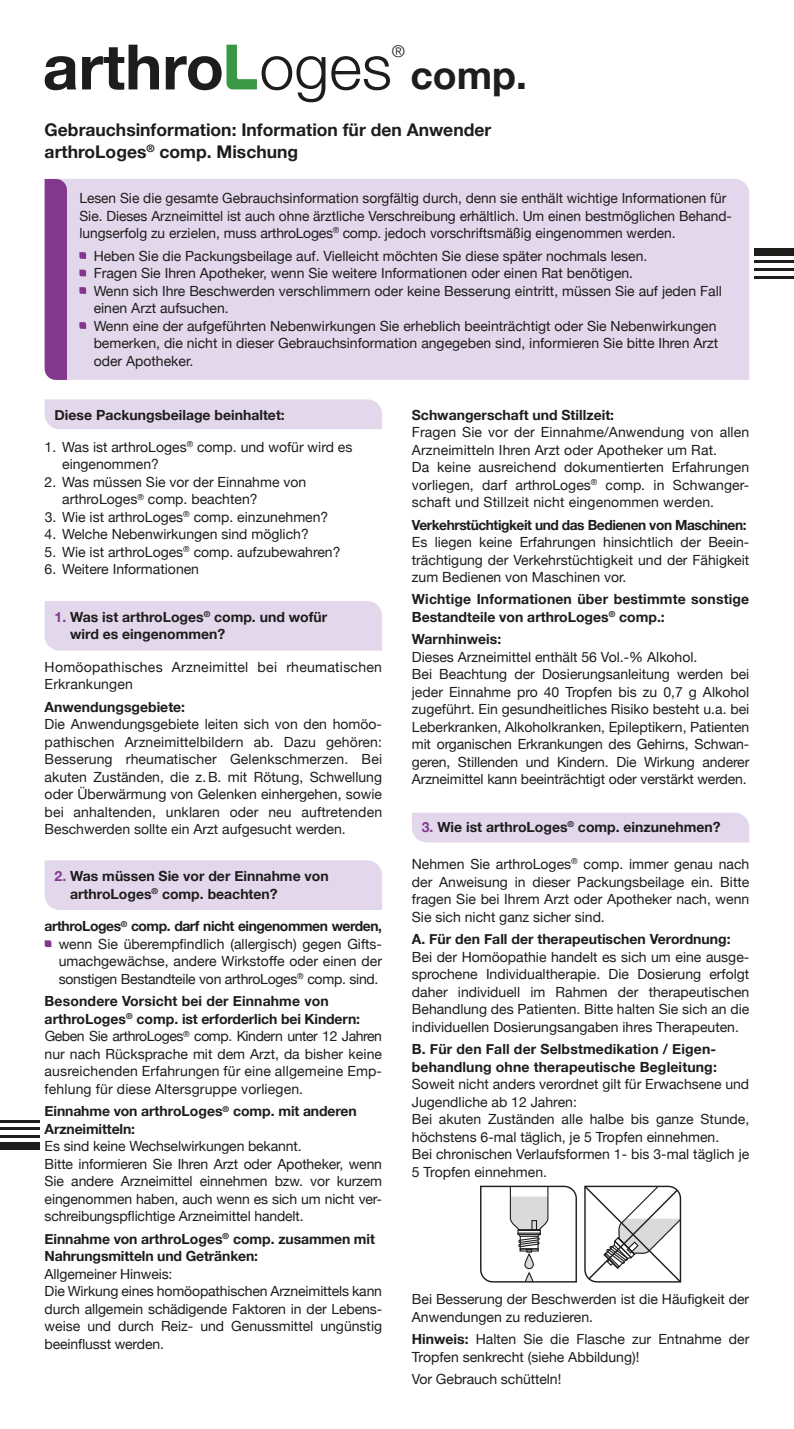
<style>
.page{position:relative;width:794px;height:1429px;background:#fff}
.page>*{position:absolute;margin:0;border:0;box-sizing:border-box;transform-origin:0 0}
.t1{font:700 62.65px "Helvetica Neue";color:#1d1d1b}
.t2{font:700 39.02px "Helvetica Neue";color:#1d1d1b}
.t3{font:700 17.5px/21.9px "Helvetica Neue";color:#1d1d1b}
.t4{font:300 16.45px "Helvetica Neue";color:#1d1d1b}
.t5{font:14px/17.5px "Helvetica Neue";color:#1d1d1b}
.t6{font:700 14px/17.5px "Helvetica Neue";color:#1d1d1b}
.t7{font:14px/17.5px "Helvetica Neue";letter-spacing:.02em;color:#1d1d1b}
.t8{font:700 14px "Helvetica Neue";letter-spacing:-.03em;color:#1d1d1b}
.s1{font-weight:300}
.s2{color:#81388d}
.s3{font-weight:700}
</style>
<div class="page">
<div style="left:67px;top:179px;width:682px;height:201px;background:#e3d7ec"></div>
<div style="left:45px;top:179px;width:22px;height:201px;background:#81388d"></div>
<div style="left:45px;top:399px;width:337px;height:30px;background:#e3d7ec"></div>
<div style="left:412px;top:813px;width:337px;height:29px;background:#e3d7ec"></div>
<div style="left:45px;top:601px;width:337px;height:49px;background:#e3d7ec"></div>
<div style="left:45px;top:860px;width:337px;height:50px;background:#e3d7ec"></div>
<svg style="left:226px;top:45px;width:31px;height:44px"></svg>
<svg style="left:79px;top:252px;width:7px;height:7px"></svg>
<svg style="left:79px;top:270px;width:7px;height:6px"></svg>
<svg style="left:79px;top:287px;width:7px;height:7px"></svg>
<svg style="left:79px;top:322px;width:7px;height:7px"></svg>
<svg style="left:45px;top:940px;width:6px;height:7px"></svg>
<svg style="left:480px;top:1185px;width:97px;height:98px"></svg>
<svg style="left:584px;top:1185px;width:98px;height:98px"></svg>
<div style="left:754px;top:248px;width:40px;height:7px;background:#1d1d1b"></div>
<hr style="left:754px;top:268px;width:40px;height:3px;background:#1d1d1b">
<hr style="left:754px;top:261px;width:40px;height:2px;background:#1d1d1b">
<hr style="left:754px;top:276px;width:40px;height:2px;background:#1d1d1b">
<div style="left:0;top:1142px;width:40px;height:8px;background:#1d1d1b"></div>
<hr style="left:0;top:1127px;width:40px;height:3px;background:#1d1d1b">
<hr style="left:0;top:1135px;width:40px;height:2px;background:#1d1d1b">
<hr style="left:0;top:1120px;width:40px;height:2px;background:#1d1d1b">
<h1 class="t1" style="left:43px;top:18px;width:351px">arthro <span class="s1">oges</span></h1>
<p class="t4" style="left:392px;top:38px;width:15px">®</p>
<h2 class="t2" style="left:410px;top:45px;width:118px">comp.</h2>
<p class="t3" style="left:45px;top:120px;width:448px">Gebrauchsinformation: Information für den Anwender arthroLoges<sup>®</sup> comp. Mischung</p>
<p class="t5" style="left:79px;top:190px;width:654px">Lesen Sie die gesamte Gebrauchsinformation sorgfältig durch, denn sie enthält wichtige Informationen für<br>Sie. Dieses Arzneimittel ist auch ohne ärztliche Verschreibung erhältlich. Um einen bestmöglichen Behand&shy;lungserfolg zu erzielen, muss arthroLoges<sup>®</sup> comp. jedoch vorschriftsmäßig eingenommen werden.</p>
<p class="t5" style="left:94px;top:248px;width:630px">Heben Sie die Packungsbeilage auf. Vielleicht möchten Sie diese später nochmals lesen.<br>Fragen Sie Ihren Apotheker, wenn Sie weitere Informationen oder einen Rat benötigen.<br>Wenn sich Ihre Beschwerden verschlimmern oder keine Besserung eintritt, müssen Sie auf jeden Fall einen Arzt aufsuchen.<br>Wenn eine der aufgeführten Nebenwirkungen Sie erheblich beeinträchtigt oder Sie Nebenwirkungen bemerken, die nicht in dieser Gebrauchsinformation angegeben sind, informieren Sie bitte Ihren Arzt oder Apotheker.</p>
<p class="t6" style="left:55px;top:406px;width:232px">Diese Packungsbeilage beinhaltet:</p>
<p class="t5" style="left:62px;top:439px;width:292px;text-indent:-18px">1. Was ist arthroLoges<sup>®</sup> comp. und wofür wird es eingenommen?</p>
<p class="t5" style="left:62px;top:474px;width:246px;text-indent:-18px">2. Was müssen Sie vor der Einnahme von arthroLoges<sup>®</sup> comp. beachten?</p>
<p class="t5" style="left:45px;top:509px;width:285px">3. Wie ist arthroLoges<sup>®</sup> comp. einzunehmen?</p>
<p class="t5" style="left:45px;top:526px;width:266px">4. Welche Nebenwirkungen sind möglich?</p>
<p class="t5" style="left:45px;top:544px;width:297px">5. Wie ist arthroLoges<sup>®</sup> comp. aufzubewahren?</p>
<p class="t5" style="left:45px;top:561px;width:156px">6. Weitere Informationen</p>
<p class="t6" style="left:70px;top:608px;width:258px;text-indent:-16px"><span class="s2">1.</span> Was ist arthroLoges<sup>®</sup> comp. und wofür wird es eingenommen?</p>
<p class="t7" style="left:45px;top:659px;width:339px">Homöopathisches Arzneimittel bei rheumatischen<br>Erkrankungen</p>
<p class="t6" style="left:45px;top:698px;width:142px">Anwendungsgebiete:</p>
<p class="t5" style="left:45px;top:716px;width:339px;text-align:justify">Die Anwendungsgebiete leiten sich von den homöo&shy;pathischen Arzneimittelbildern ab. Dazu gehören:<br>Besserung rheumatischer Gelenkschmerzen. Bei akuten Zuständen, die z.B. mit Rötung, Schwellung oder Überwärmung von Gelenken einhergehen, sowie bei anhaltenden, unklaren oder neu auftretenden Beschwerden sollte ein Arzt aufgesucht werden.</p>
<p class="t6" style="left:70px;top:868px;width:260px;text-indent:-16px"><span class="s2">2.</span> Was müssen Sie vor der Einnahme von arthroLoges<sup>®</sup> comp. beachten?</p>
<p class="t5" style="left:59px;top:918px;width:325px;text-align:justify;text-indent:-14px"><span class="s3">arthroLoges</span><sup>®</sup> <span class="s3">comp. darf nicht eingenommen werden, </span>wenn Sie überempfindlich (allergisch) gegen Gifts&shy;umachgewächse, andere Wirkstoffe oder einen der sonstigen Bestandteile von arthroLoges<sup>®</sup> comp. sind.</p>
<p class="t5" style="left:45px;top:993px;width:339px"><span class="s3">Besondere Vorsicht bei der Einnahme von arthroLoges</span><sup>®</sup> <span class="s3">comp. ist erforderlich bei Kindern:<br></span>Geben Sie arthroLoges<sup>®</sup> comp. Kindern unter 12 Jahren nur nach Rücksprache mit dem Arzt, da bisher keine ausreichenden Erfahrungen für eine allgemeine Emp&shy;fehlung für diese Altersgruppe vorliegen.</p>
<p class="t6" style="left:45px;top:1103px;width:313px">Einnahme von arthroLoges<sup>®</sup> comp. mit anderen<br>Arzneimitteln:</p>
<p class="t5" style="left:45px;top:1138px;width:339px">Es sind keine Wechselwirkungen bekannt.<br>Bitte informieren Sie Ihren Arzt oder Apotheker, wenn Sie andere Arzneimittel einnehmen bzw. vor kurzem eingenommen haben, auch wenn es sich um nicht ver&shy;schreibungspflichtige Arzneimittel handelt.</p>
<p class="t6" style="left:45px;top:1230px;width:332px">Einnahme von arthroLoges<sup>®</sup> comp. zusammen mit<br>Nahrungsmitteln und Getränken:</p>
<p class="t5" style="left:45px;top:1266px;width:339px">Allgemeiner Hinweis:<br>Die Wirkung eines homöopathischen Arzneimittels kann durch allgemein schädigende Faktoren in der Lebens&shy;weise und durch Reiz- und Genussmittel ungünstig beeinflusst werden.</p>
<p class="t6" style="left:412px;top:406px;width:204px">Schwangerschaft und Stillzeit:</p>
<p class="t5" style="left:412px;top:424px;width:339px">Fragen Sie vor der Einnahme/Anwendung von allen Arzneimitteln Ihren Arzt oder Apotheker um Rat.<br>Da keine ausreichend dokumentierten Erfahrungen vorliegen, darf arthroLoges<sup>®</sup> comp. in Schwanger&shy;schaft und Stillzeit nicht eingenommen werden.</p>
<p class="t8" style="left:412px;top:513px;width:336px">Verkehrstüchtigkeit und das Bedienen von Maschinen:</p>
<p class="t5" style="left:412px;top:534px;width:339px;text-align:justify">Es liegen keine Erfahrungen hinsichtlich der Beein&shy;trächtigung der Verkehrstüchtigkeit und der Fähigkeit zum Bedienen von Maschinen vor.</p>
<p class="t6" style="left:412px;top:591px;width:339px">Wichtige Informationen über bestimmte sonstige<br>Bestandteile von arthroLoges<sup>®</sup> comp.:</p>
<p class="t6" style="left:412px;top:631px;width:91px">Warnhinweis:</p>
<p class="t5" style="left:412px;top:649px;width:339px">Dieses Arzneimittel enthält 56 Vol.-% Alkohol.<br>Bei Beachtung der Dosierungsanleitung werden bei jeder Einnahme pro 40 Tropfen bis zu 0,7 g Alkohol zugeführt. Ein gesundheitliches Risiko besteht u.a. bei Leberkranken, Alkoholkranken, Epileptikern, Patienten mit organischen Erkrankungen des Gehirns, Schwan&shy;geren, Stillenden und Kindern. Die Wirkung anderer Arzneimittel kann beeinträchtigt oder verstärkt werden.</p>
<p class="t6" style="left:422px;top:818px;width:300px"><span class="s2">3.</span> Wie ist arthroLoges<sup>®</sup> comp. einzunehmen?</p>
<p class="t5" style="left:412px;top:856px;width:339px;text-align:justify">Nehmen Sie arthroLoges<sup>®</sup> comp. immer genau nach der Anweisung in dieser Packungsbeilage ein. Bitte fragen Sie bei Ihrem Arzt oder Apotheker nach, wenn Sie sich nicht ganz sicher sind.</p>
<p class="t6" style="left:412px;top:931px;width:320px">A. Für den Fall der therapeutischen Verordnung:</p>
<p class="t5" style="left:412px;top:948px;width:339px;text-align:justify">Bei der Homöopathie handelt es sich um eine ausge&shy;sprochene Individualtherapie. Die Dosierung erfolgt daher individuell im Rahmen der therapeutischen Behandlung des Patienten. Bitte halten Sie sich an die individuellen Dosierungsangaben ihres Therapeuten.</p>
<p class="t6" style="left:412px;top:1040px;width:306px">B. Für den Fall der Selbstmedikation / Eigen&shy;behandlung ohne therapeutische Begleitung:</p>
<p class="t5" style="left:412px;top:1076px;width:339px">Soweit nicht anders verordnet gilt für Erwachsene und Jugendliche ab 12 Jahren:<br>Bei akuten Zuständen alle halbe bis ganze Stunde, höchstens 6-mal täglich, je 5 Tropfen einnehmen.<br>Bei chronischen Verlaufsformen 1- bis 3-mal täglich je 5 Tropfen einnehmen.</p>
<p class="t5" style="left:412px;top:1291px;width:339px">Bei Besserung der Beschwerden ist die Häufigkeit der<br>Anwendungen zu reduzieren.</p>
<p class="t5" style="left:412px;top:1331px;width:339px"><span class="s3">Hinweis:</span> Halten Sie die Flasche zur Entnahme der<br>Tropfen senkrecht (siehe Abbildung)!</p>
<p class="t5" style="left:412px;top:1371px;width:151px">Vor Gebrauch schütteln!</p>
</div>
